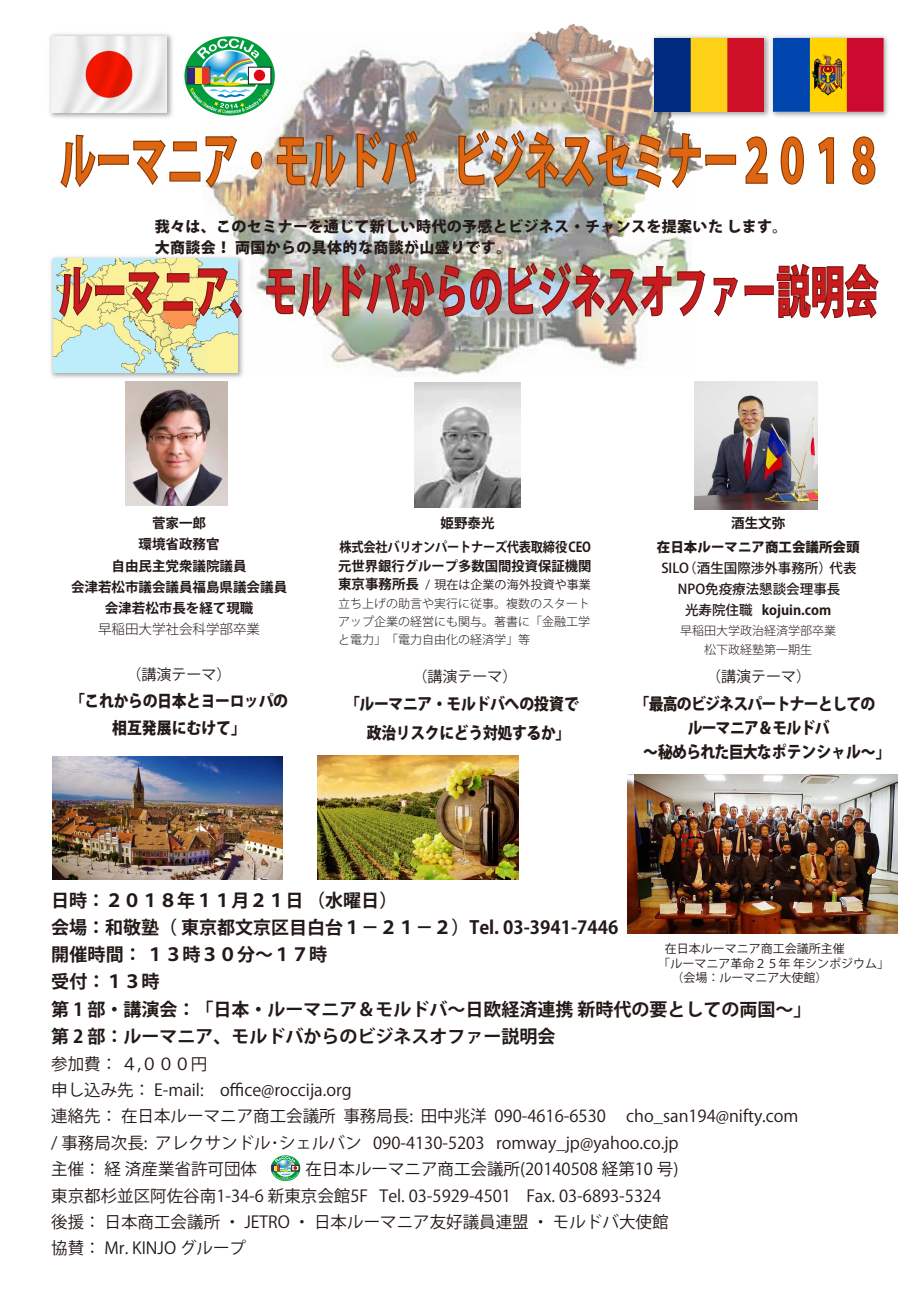
<style>
.page{position:relative;width:919px;height:1289px;background:#fff}
.page>*{position:absolute;margin:0;border:0;box-sizing:border-box;transform-origin:0 0}
.t1{font:800 59.55px "Koz Go Pr 6 N";color:#de6610;scale:.6 1}
.t2{font:800 55.5px "Koz Go Pr 6 N";letter-spacing:.01em;color:#cb1b1e;scale:.61 1}
.t3{font:700 18px/27.3px "Koz Go Pr 6 N";color:#231916}
.t4{font:16.5px/26.4px "Koz Go Pr 6 N";color:#231916}
.t5{font:800 16.5px/28.8px "Koz Go Pr 6 N";letter-spacing:-.025em;color:#231916;scale:.9 1}
.t6{font:800 16.5px "Koz Go Pr 6 N";letter-spacing:-.05em;color:#231916;scale:.9 1}
.t7{font:800 15px "Koz Go Pr 6 N";letter-spacing:.025em;color:#231916}
.t8{font:15px "Koz Go Pr 6 N";color:#231916}
.t9{font:700 13.5px/21px "Koz Go Pr 6 N";color:#231916;text-align:center}
.t10{font:500 13.5px/21px "Koz Go Pr 6 N";color:#231916;text-align:center}
.t11{font:700 13.5px/23.7px "Koz Go Pr 6 N";letter-spacing:-.025em;color:#231916;text-align:center}
.t12{font:800 13.5px "Koz Go Pr 6 N";color:#231916}
.t13{font:300 13.5px "Koz Go Pr 6 N";color:#231916}
.t14{font:300 12px/18.3px "Koz Go Pr 6 N";color:#231916;text-align:center}
.t15{font:12px/15px "Koz Go Pr 6 N";color:#231916}
.s1{font-weight:700;font-size:13.5px}
.s2{font-weight:400}
.s3{font-weight:700}
</style>
<div class="page">
<svg style="left:270px;top:1154px;width:31px;height:27px"></svg>
<svg style="left:271px;top:1155px;width:29px;height:25px"></svg>
<img style="left:627px;top:774px;width:270px;height:159px">
<img style="left:317px;top:755px;width:201px;height:124px">
<img style="left:53px;top:756px;width:230px;height:123px">
<img style="left:706px;top:381px;width:111px;height:128px">
<img style="left:125px;top:382px;width:102px;height:123px">
<img style="left:211px;top:49px;width:476px;height:318px">
<img style="left:490px;top:23px;width:202px;height:235px">
<img style="left:50px;top:253px;width:197px;height:129px">
<img style="left:53px;top:258px;width:184px;height:114px">
<svg style="left:58px;top:266px;width:185px;height:54px;background:#ddcf93"></svg>
<svg style="left:266px;top:266px;width:66px;height:52px"></svg>
<svg style="left:342px;top:261px;width:364px;height:249px"></svg>
<svg style="left:713px;top:263px;width:166px;height:56px"></svg>
<svg style="left:60px;top:134px;width:178px;height:55px"></svg>
<div style="left:251px;top:152px;width:11px;height:17px;border:1px solid #843500;border-radius:50%"></div>
<svg style="left:276px;top:134px;width:70px;height:55px;background:#ab9989"></svg>
<svg style="left:356px;top:129px;width:62px;height:59px;background:#9f958c"></svg>
<img style="left:458px;top:129px;width:204px;height:60px">
<svg style="left:669px;top:132px;width:67px;height:57px"></svg>
<svg style="left:745px;top:136px;width:23px;height:48px"></svg>
<svg style="left:780px;top:136px;width:24px;height:49px"></svg>
<svg style="left:818px;top:137px;width:16px;height:47px"></svg>
<svg style="left:852px;top:136px;width:23px;height:49px"></svg>
<img style="left:774px;top:35px;width:114px;height:82px">
<img style="left:774px;top:38px;width:109px;height:74px">
<img style="left:648px;top:32px;width:126px;height:89px">
<img style="left:654px;top:38px;width:109px;height:73px">
<div style="left:181px;top:34px;width:97px;height:84px;background:#fff;border-radius:50%"></div>
<img style="left:184px;top:36px;width:91px;height:80px">
<div style="left:248px;top:67px;width:23px;height:17px;background:#fff"></div>
<div style="left:254px;top:70px;width:11px;height:11px;background:#e20613;border-radius:50%"></div>
<svg style="left:187px;top:67px;width:23px;height:17px"></svg>
<div style="left:188px;top:68px;width:7px;height:15px;background:#312782"></div>
<div style="left:202px;top:68px;width:7px;height:15px;background:#e5332a"></div>
<div style="left:195px;top:68px;width:7px;height:15px;background:#ffde30"></div>
<img style="left:49px;top:33px;width:124px;height:85px">
<img style="left:51px;top:36px;width:115px;height:76px">
<h1 class="t1" style="left:60px;top:128px;width:1370px">ルーマニア・モルドバ　ビジネスセミナー２０１８</h1>
<p class="t7" style="left:155px;top:218px;width:634px">我々は、このセミナーを通じて新しい時代の予感とビジネス・チャンスを提案いたします。</p>
<p class="t7" style="left:155px;top:239px;width:358px">大商談会！ 両国からの具体的な商談が山盛りです。</p>
<h2 class="t2" style="left:59px;top:260px;width:1344px">ルーマニア、モルドバからのビジネスオファー説明会</h2>
<p class="t9" style="left:71px;top:513px;width:218px">菅家一郎<br>環境省政務官<br>自由民主党衆議院議員<br>会津若松市議会議員福島県議会議員会津若松市長を経て現職</p>
<p class="t13" style="left:98px;top:621px;width:164px">早稲田大学社会科学部卒業</p>
<p class="t8" style="left:126px;top:666px;width:107px">（講演テーマ）</p>
<p class="t5" style="left:70px;top:688px;width:243px;line-height:27px;text-align:center">「これからの日本とヨーロッパの相互発展にむけて」</p>
<p class="t11" style="left:339px;top:512px;width:253px">姫野泰光<br>株式会社バリオンパートナーズ代表取締役CEO</p>
<p class="t9" style="left:338px;top:556px;width:255px">元世界銀行グループ多数国間投資保証機関</p>
<p class="t14" style="left:338px;top:575px;width:254px;text-align:justify"><span class="s1">東京事務所長</span> <span class="s2">/ 現在は企業の海外投資や事業</span>立ち上げの助言や実行に従事。複数のスタートアップ企業の経営にも関与。著書に「金融工学と電力」「電力自由化の経済学」等</p>
<p class="t8" style="left:412px;top:668px;width:106px">（講演テーマ）</p>
<p class="t5" style="left:367px;top:689px;width:237px;text-indent:-22px">「ルーマニア・モルドバへの投資で政治リスクにどう対処するか」</p>
<p class="t9" style="left:731px;top:513px;width:55px">酒生文弥</p>
<p class="t12" style="left:657px;top:539px;width:204px">在日本ルーマニア商工会議所会頭</p>
<p class="t10" style="left:661px;top:557px;width:197px">SILO（酒生国際渉外事務所）代表<br>NPO免疫療法懇談会理事長<br>光寿院住職 <span class="s3">kojuin.com</span></p>
<p class="t14" style="left:680px;top:620px;width:157px;line-height:19.5px">早稲田大学政治経済学部卒業松下政経塾第一期生</p>
<p class="t8" style="left:706px;top:668px;width:106px">（講演テーマ）</p>
<p class="t6" style="left:634px;top:694px;width:269px">「最高のビジネスパートナーとしての</p>
<p class="t6" style="left:687px;top:718px;width:159px">ルーマニア＆モルドバ</p>
<p class="t6" style="left:643px;top:742px;width:276px">～秘められた巨大なポテンシャル～」</p>
<p class="t3" style="left:51px;top:886px;width:761px">日時：２０１８年１１月２１日 （水曜日）<br>会場：和敬塾（ 東京都文京区目白台１－２１－２）Tel. 03-3941-7446<br>開催時間： １３時３０分～１７時<br>受付：１３時<br>第 1 部・講演会：「日本・ルーマニア＆モルドバ～日欧経済連携 新時代の要としての両国～」第 2 部：ルーマニア、モルドバからのビジネスオファー説明会</p>
<p class="t4" style="left:51px;top:1050px;width:748px">参加費： ４,０００円<br>申し込み先： E-mail:　office@roccija.org<br>連絡先： 在日本ルーマニア商工会議所 事務局長: 田中兆洋 090-4616-6530 　cho_san194@nifty.com / 事務局次長: アレクサンドル･シェルバン 090-4130-5203 romway_jp@yahoo.co.jp<br>主催： 経 済産業省許可団体　　 在日本ルーマニア商工会議所(20140508 経第10 号)<br>東京都杉並区阿佐谷南1-34-6 新東京会館5F Tel. 03-5929-4501 Fax. 03-6893-5324<br>後援： 日本商工会議所 ・ JETRO ・ 日本ルーマニア友好議員連盟 ・ モルドバ大使館<br>協賛： Mr. KINJO グループ</p>
<p class="t15" style="left:658px;top:941px;width:232px;text-indent:7px">在日本ルーマニア商工会議所主催<br>「ルーマニア革命２５年 年シンポジウム」</p>
<p class="t15" style="left:671px;top:970px;width:157px">（会場：ルーマニア大使館）</p>
</div>
